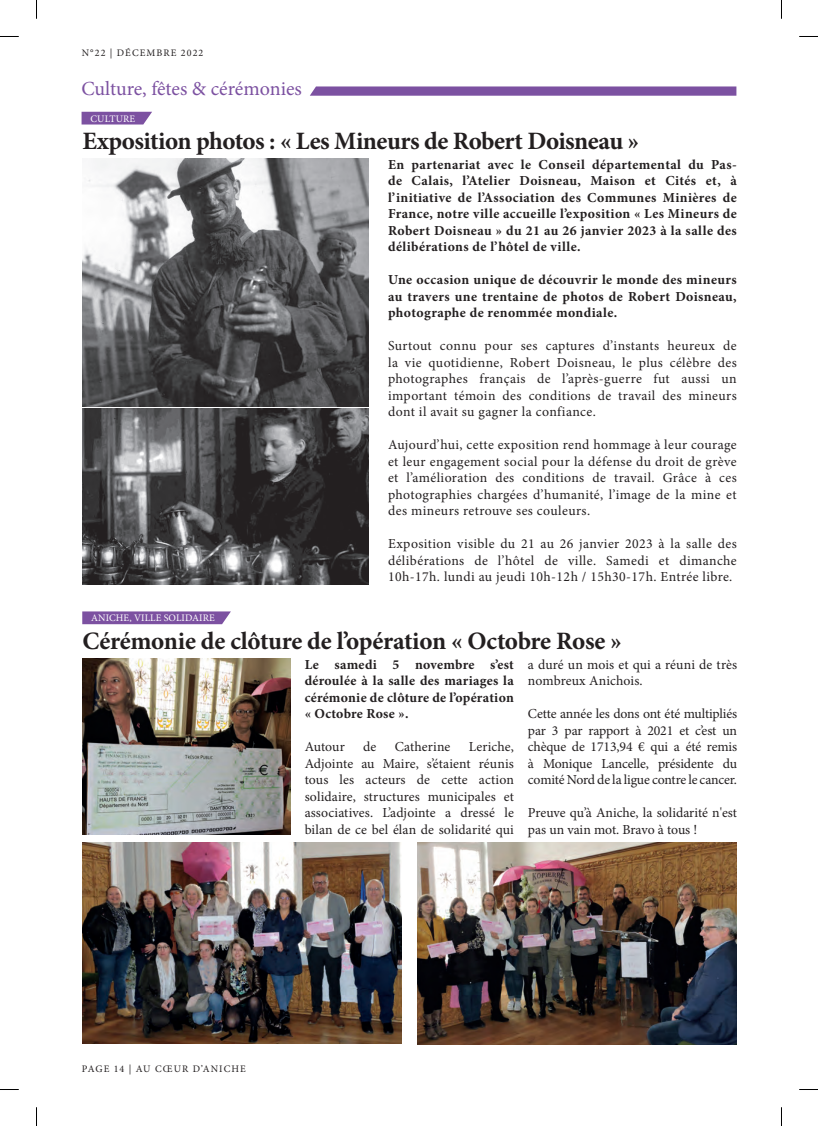
<style>
.page{position:relative;width:818px;height:1126px;background:#fff}
.page>*{position:absolute;margin:0;border:0;box-sizing:border-box;transform-origin:0 0}
.t1{font:700 25px "Minion Pro";letter-spacing:-.02em;color:#231f20}
.t2{font:20px "Minion Pro";color:#7c51a1}
.t3{font:13.75px/16.5px "Minion Pro";letter-spacing:.01em;color:#231f20;text-align:justify}
.t4{font:700 13.75px/16.5px "Minion Pro";letter-spacing:.025em;color:#231f20;text-align:justify}
.t5{font:10px "Minion Pro";letter-spacing:.11em;color:#231f20}
.t6{font:10px "Minion Pro";letter-spacing:.01em;color:#fff}
</style>
<div class="page">
<svg style="left:82px;top:611px;width:149px;height:13px;background:#845ca7"></svg>
<img style="left:82px;top:842px;width:319px;height:201px">
<img style="left:417px;top:842px;width:319px;height:202px">
<img style="left:82px;top:658px;width:208px;height:176px">
<svg style="left:81px;top:112px;width:71px;height:12px"></svg>
<img style="left:83px;top:408px;width:285px;height:176px">
<img style="left:82px;top:159px;width:286px;height:247px">
<svg style="left:310px;top:86px;width:426px;height:10px;background:#865fa8"></svg>
<svg style="left:0;top:36px;width:19px;height:1px"></svg>
<svg style="left:799px;top:36px;width:18px;height:1px"></svg>
<svg style="left:0;top:1089px;width:19px;height:1px"></svg>
<svg style="left:799px;top:1089px;width:18px;height:1px"></svg>
<svg style="left:36px;top:0;width:1px;height:19px"></svg>
<svg style="left:36px;top:1107px;width:1px;height:18px"></svg>
<p class="t5" style="left:82px;top:46px;width:123px">N°22 | DÉCEMBRE 2022</p>
<h2 class="t2" style="left:81px;top:76px;width:222px">Culture, fêtes &amp; cérémonies</h2>
<p class="t6" style="left:90px;top:112px;width:46px">CULTURE</p>
<h1 class="t1" style="left:82px;top:123px;width:558px">Exposition photos : « Les Mineurs de Robert Doisneau »</h1>
<p class="t6" style="left:91px;top:611px;width:125px">ANICHE, VILLE SOLIDAIRE</p>
<p class="t4" style="left:388px;top:156px;width:350px">En partenariat avec le Conseil départemental du Pas&shy;de Calais, l’Atelier Doisneau, Maison et Cités et, à l’initiative de l’Association des Communes Minières de France, notre ville accueille l’exposition « Les Mineurs de Robert Doisneau » du 21 au 26 janvier 2023 à la salle des délibérations de l’hôtel de ville.</p>
<p class="t4" style="left:388px;top:271px;width:350px">Une occasion unique de découvrir le monde des mineurs au travers une trentaine de photos de Robert Doisneau, photographe de renommée mondiale.</p>
<p class="t3" style="left:388px;top:337px;width:350px">Surtout connu pour ses captures d’instants heureux de la vie quotidienne, Robert Doisneau, le plus célèbre des photographes français de l’après-guerre fut aussi un important témoin des conditions de travail des mineurs dont il avait su gagner la confiance.</p>
<p class="t3" style="left:388px;top:436px;width:350px">Aujourd’hui, cette exposition rend hommage à leur courage et leur engagement social pour la défense du droit de grève et l’amélioration des conditions de travail. Grâce à ces photographies chargées d’humanité, l’image de la mine et des mineurs retrouve ses couleurs.</p>
<p class="t3" style="left:388px;top:535px;width:350px">Exposition visible du 21 au 26 janvier 2023 à la salle des délibérations de l’hôtel de ville. Samedi et dimanche 10h-17h. lundi au jeudi 10h-12h / 15h30-17h. Entrée libre.</p>
<h1 class="t1" style="left:82px;top:623px;width:540px">Cérémonie de clôture de l’opération « Octobre Rose »</h1>
<p class="t4" style="left:304px;top:655px;width:210px">Le samedi 5 novembre s’est déroulée à la salle des mariages la cérémonie de clôture de l’opération « Octobre Rose ».</p>
<p class="t3" style="left:304px;top:738px;width:42px">Autour</p>
<p class="t3" style="left:363px;top:738px;width:15px">de</p>
<p class="t3" style="left:394px;top:738px;width:57px">Catherine</p>
<p class="t3" style="left:527px;top:656px;width:210px">a duré un mois et qui a réuni de très nombreux Anichois.</p>
<p class="t3" style="left:527px;top:705px;width:210px">Cette année les dons ont été multipliés par 3 par rapport à 2021 et c’est un chèque de 1713,94 € qui a été remis à Monique Lancelle, présidente du comité Nord de la ligue contre le cancer.</p>
<p class="t3" style="left:527px;top:804px;width:210px">Preuve qu’à Aniche, la solidarité n'est pas un vain mot. Bravo à tous !</p>
<p class="t3" style="left:304px;top:738px;width:210px;text-indent:164px">Leriche, Adjointe au Maire, s’étaient réunis tous les acteurs de cette action solidaire, structures municipales et associatives. L’adjointe a dressé le bilan de ce bel élan de solidarité qui</p>
<p class="t5" style="left:82px;top:1061px;width:165px">PAGE 14 | AU CŒUR D’ANICHE</p>
</div>
